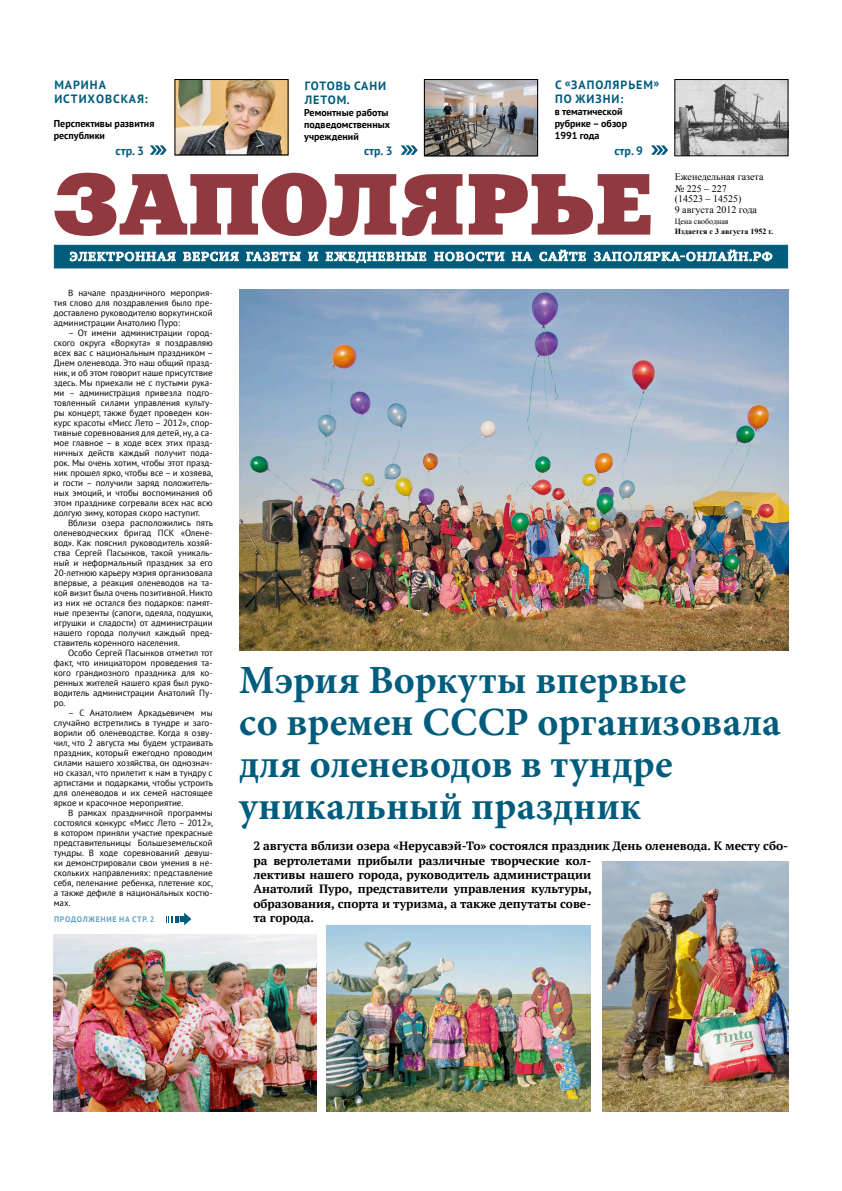
<style>
.page{position:relative;width:842px;height:1191px;background:#fff}
.page>*{position:absolute;margin:0;border:0;box-sizing:border-box;transform-origin:0 0}
.t1{font:700 40px/42px "Minion Pro";color:#005c7d}
.t2{font:700 12px/14.4px "PT Serif";color:#000}
.t3{font:700 12px/14px "PT Sans";letter-spacing:.08em;color:#005c7d}
.t4{font:12px "PT Serif Caption";letter-spacing:.08em;color:#fff}
.t5{font:700 10px/12px "PT Sans";color:#000}
.t6{font:10px/11.4px "Times New Roman";color:#000}
.t7{font:9px/10px "PT Sans";color:#000;text-align:justify}
.t8{font:700 8px "Times New Roman";color:#000}
.t9{font:700 8px "PT Sans";letter-spacing:.08em;color:#62a2c3}
.t10{font:8px "Times New Roman";color:#000}
</style>
<div class="page">
<img style="left:54px;top:934px;width:262px;height:177px">
<div style="left:54px;top:245px;width:734px;height:23px;background:#005c7d;border:1px solid #005c7d"></div>
<svg style="left:70px;top:251px;width:106px;height:10px"></svg>
<svg style="left:183px;top:251px;width:56px;height:10px"></svg>
<svg style="left:246px;top:251px;width:55px;height:10px"></svg>
<svg style="left:308px;top:252px;width:10px;height:9px"></svg>
<svg style="left:326px;top:252px;width:100px;height:11px"></svg>
<svg style="left:434px;top:251px;width:70px;height:10px"></svg>
<svg style="left:512px;top:251px;width:20px;height:10px"></svg>
<svg style="left:539px;top:249px;width:47px;height:12px"></svg>
<svg style="left:594px;top:249px;width:178px;height:12px"></svg>
<svg style="left:54px;top:173px;width:597px;height:63px"></svg>
<svg style="left:150px;top:145px;width:17px;height:10px"></svg>
<svg style="left:401px;top:145px;width:17px;height:10px"></svg>
<svg style="left:651px;top:145px;width:17px;height:10px"></svg>
<img style="left:426px;top:81px;width:110px;height:73px">
<img style="left:677px;top:81px;width:109px;height:73px">
<div style="left:675px;top:79px;width:113px;height:77px;border:1px solid #030303"></div>
<img style="left:177px;top:81px;width:109px;height:72px">
<svg style="left:166px;top:912px;width:25px;height:13px"></svg>
<img style="left:239px;top:289px;width:549px;height:361px">
<img style="left:603px;top:861px;width:185px;height:250px">
<img style="left:326px;top:925px;width:264px;height:186px">
<div style="left:175px;top:79px;width:113px;height:76px;border:1px solid #000"></div>
<div style="left:424px;top:79px;width:114px;height:77px;border:1px solid #000"></div>
<h2 class="t3" style="left:54px;top:77px;width:95px">мАрина истиховская:</h2>
<p class="t5" style="left:54px;top:117px;width:102px">Перспективы развития республики</p>
<h2 class="t3" style="left:305px;top:78px;width:83px">готовь сани летом.</h2>
<p class="t5" style="left:304px;top:106px;width:87px">Ремонтные работы подведомственных учреждений</p>
<h2 class="t3" style="left:555px;top:77px;width:106px">С «Заполярьем» по жизни:</h2>
<p class="t5" style="left:555px;top:105px;width:74px">в тематической рубрике – обзор<br>1991 года</p>
<h2 class="t3" style="left:116px;top:143px;width:30px">стр. 3</h2>
<h2 class="t3" style="left:364px;top:143px;width:30px">стр. 3</h2>
<h2 class="t3" style="left:614px;top:143px;width:30px">стр. 9</h2>
<p class="t6" style="left:675px;top:171px;width:90px">Еженедельная газета № 225 – 227</p>
<p class="t6" style="left:675px;top:192px;width:84px">(14523 – 14525)<br>9 августа 2012 года</p>
<p class="t10" style="left:675px;top:216px;width:55px">Цена свободная</p>
<p class="t8" style="left:675px;top:226px;width:100px">Издается с 3 августа 1952 г.</p>
<h2 class="t4" style="left:70px;top:249px;width:704px">Электронная версия газеты и ежедневные новости на сайте заполярка-онлайн.рф</h2>
<p class="t7" style="left:54px;top:288px;width:160px;text-indent:14px">В начале праздничного мероприя&shy;тия слово для поздравления было пре&shy;доставлено руководителю воркутинской администрации Анатолию Пуро:</p>
<p class="t7" style="left:54px;top:328px;width:161px;text-indent:14px">– От имени администрации город&shy;ского округа «Воркута» я поздравляю всех вас с национальным праздником – Днем оленевода. Это наш общий празд&shy;ник, и об этом говорит наше присутствие здесь. Мы приехали не с пустыми рука&shy;ми – администрация привезла подго&shy;товленный силами управления культу&shy;ры концерт, также будет проведен кон&shy;курс красоты «Мисс Лето – 2012», спор&shy;тивные соревнования для детей, ну, а са&shy;мое главное – в ходе всех этих празд&shy;ничных действ каждый получит пода&shy;рок. Мы очень хотим, чтобы этот празд&shy;ник прошел ярко, чтобы все – и хозяева, и гости – получили заряд положитель&shy;ных эмоций, и чтобы воспоминания об этом празднике согревали всех нас всю долгую зиму, которая скоро наступит.</p>
<p class="t7" style="left:54px;top:518px;width:161px;text-indent:14px">Вблизи озера расположились пять оленеводческих бригад ПСК «Олене&shy;вод». Как пояснил руководитель хозяй&shy;ства Сергей Пасынков, такой уникаль&shy;ный и неформальный праздник за его 20-летнюю карьеру мэрия организовала впервые, а реакция оленеводов на та&shy;кой визит была очень позитивной. Никто из них не остался без подарков: памят&shy;ные презенты (сапоги, одеяла, подушки, игрушки и сладости) от администрации нашего города получил каждый пред&shy;ставитель коренного населения.</p>
<p class="t7" style="left:54px;top:648px;width:161px;text-indent:14px">Особо Сергей Пасынков отметил тот факт, что инициатором проведения та&shy;кого грандиозного праздника для ко&shy;ренных жителей нашего края был руко&shy;водитель администрации Анатолий Пу&shy;ро.</p>
<p class="t7" style="left:54px;top:708px;width:161px;text-indent:14px">– С Анатолием Аркадьевичем мы случайно встретились в тундре и заго&shy;ворили об оленеводстве. Когда я озву&shy;чил, что 2 августа мы будем устраивать праздник, который ежегодно проводим силами нашего хозяйства, он однознач&shy;но сказал, что прилетит к нам в тундру с артистами и подарками, чтобы устроить для оленеводов и их семей настоящее яркое и красочное мероприятие.</p>
<p class="t7" style="left:54px;top:808px;width:161px;text-indent:14px">В рамках праздничной программы состоялся конкурс «Мисс Лето – 2012», в котором приняли участие прекрасные представительницы Большеземельской тундры. В ходе соревнований девуш&shy;ки демонстрировали свои умения в не&shy;скольких направлениях: представление себя, пеленание ребенка, плетение кос, а также дефиле в национальных костю&shy;мах.</p>
<p class="t9" style="left:54px;top:914px;width:102px">продолжение на стр. 2</p>
<h1 class="t1" style="left:239px;top:658px;width:543px">Мэрия Воркуты впервые<br>со времен СССР организовала для оленеводов в тундре уникальный праздник</h1>
<p class="t2" style="left:253px;top:838px;width:536px">2 августа вблизи озера «Нерусавэй-То» состоялся праздник День оленевода. К месту сбо&shy;ра вертолетами прибыли различные творческие кол-<br>лективы нашего города, руководитель администрации<br>Анатолий Пуро, представители управления культуры,<br>образования, спорта и туризма, а также депутаты сове-<br>та города.</p>
</div>
